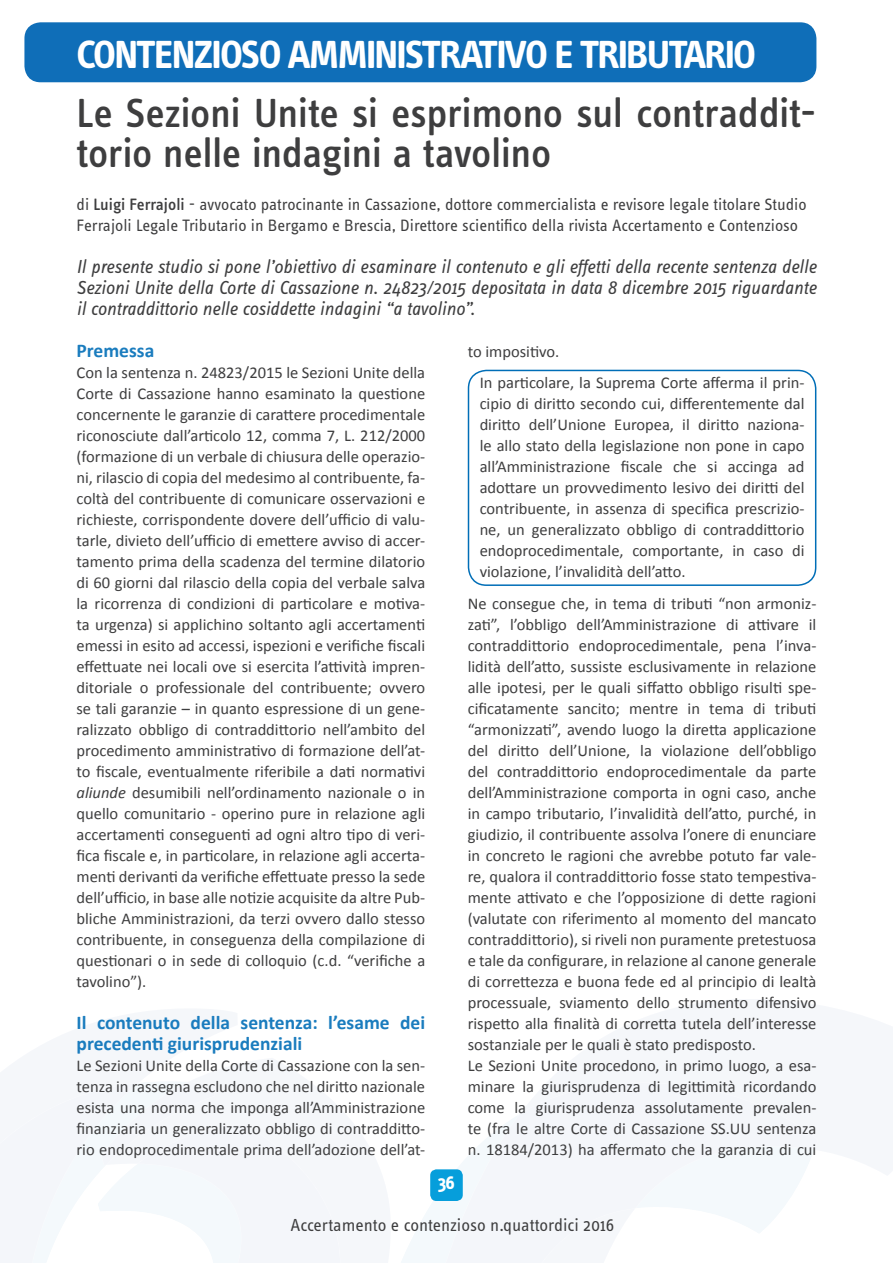
<style>
.page{position:relative;width:893px;height:1263px;background:#fff}
.page>*{position:absolute;margin:0;border:0;box-sizing:border-box;transform-origin:0 0}
.TITOLO_ARTICOLO{font:500 42px/40.5px "Info Text OT";letter-spacing:-.01em;color:#3e3e3f}
.t1{font:700 40.5px "Info Text OT";letter-spacing:-.045em;color:#fff}
.abstrat{font:italic 19.5px/21px "Info Text OT";color:#3e3e3f;text-align:justify}
.TITOLO_paragrafo{font:700 19.5px/21px "Calibri";color:#1a7cbe}
.t2{font:700 19.5px "Info Text OT";color:#fff}
.t3{font:18px "Info Text OT";color:#3e3e3f}
.autore{font:16.95px/21px "Info Text OT";color:#3e3e3f}
.CORPO_TESTO{font:16.5px/21px "Calibri";color:#3e3e3f;text-align:justify}
.testo_box_chiaro{font:16.5px/21px "Calibri";color:#3e3e3f;text-align:justify}
.s1{font-weight:500}
.s2{font-style:italic}
</style>
<div class="page">
<svg style="left:401px;top:1083px;width:413px;height:180px;fill:#f4f7fa"></svg>
<svg style="left:0;top:1082px;width:340px;height:181px"></svg>
<div style="left:430px;top:1169px;width:33px;height:32px;background:#069edb;border-radius:6px"></div>
<div style="left:24px;top:22px;width:792px;height:60px;background:#0f6eb8;border-radius:16px"></div>
<div style="left:468px;top:370px;width:348px;height:216px;border:2px solid #006eb7;border-radius:18px"></div>
<h2 class="t1" style="left:77px;top:30px;width:681px">CONTENZIOSO AMMINISTRATIVO E TRIBUTARIO</h2>
<p class="TITOLO_ARTICOLO" style="left:77px;top:92px;width:741px">Le Sezioni Unite si esprimono sul contraddit&shy;torio nelle indagini a tavolino</p>
<p class="autore" style="left:77px;top:193px;width:732px">di <span class="s1">Luigi Ferrajoli</span> - avvocato patrocinante in Cassazione, dottore commercialista e revisore legale titolare Studio<br>Ferrajoli Legale Tributario in Bergamo e Brescia, Direttore scientifico della rivista Accertamento e Contenzioso</p>
<p class="abstrat" style="left:77px;top:255px;width:741px">Il presente studio si pone l’obiettivo di esaminare il contenuto e gli effetti della recente sentenza delle Sezioni Unite della Corte di Cassazione n. 24823/2015 depositata in data 8 dicembre 2015 riguardante il contraddittorio nelle cosiddette indagini “a tavolino”.</p>
<p class="TITOLO_paragrafo" style="left:77px;top:340px;width:79px">Premessa</p>
<p class="CORPO_TESTO" style="left:77px;top:362px;width:350px">Con la sentenza n. 24823/2015 le Sezioni Unite della Corte di Cassazione hanno esaminato la questione concernente le garanzie di carattere procedimentale riconosciute dall’articolo 12, comma 7, L. 212/2000 (formazione di un verbale di chiusura delle operazio&shy;ni, rilascio di copia del medesimo al contribuente, fa&shy;coltà del contribuente di comunicare osservazioni e richieste, corrispondente dovere dell’ufficio di valu&shy;tarle, divieto dell’ufficio di emettere avviso di accer&shy;tamento prima della scadenza del termine dilatorio di 60 giorni dal rilascio della copia del verbale salva la ricorrenza di condizioni di particolare e motiva&shy;ta urgenza) si applichino soltanto agli accertamenti emessi in esito ad accessi, ispezioni e verifiche fiscali effettuate nei locali ove si esercita l’attività impren&shy;ditoriale o professionale del contribuente; ovvero se tali garanzie – in quanto espressione di un gene&shy;ralizzato obbligo di contraddittorio nell’ambito del procedimento amministrativo di formazione dell’at&shy;to fiscale, eventualmente riferibile a dati normativi <span class="s2">aliunde</span> desumibili nell’ordinamento nazionale o in quello comunitario - operino pure in relazione agli accertamenti conseguenti ad ogni altro tipo di veri&shy;fica fiscale e, in particolare, in relazione agli accerta&shy;menti derivanti da verifiche effettuate presso la sede dell’ufficio, in base alle notizie acquisite da altre Pub&shy;bliche Amministrazioni, da terzi ovvero dallo stesso contribuente, in conseguenza della compilazione di questionari o in sede di colloquio (c.d. “verifiche a tavolino”).</p>
<p class="TITOLO_paragrafo" style="left:77px;top:1012px;width:350px">Il contenuto della sentenza: l’esame dei precedenti giurisprudenziali</p>
<p class="CORPO_TESTO" style="left:77px;top:1055px;width:350px">Le Sezioni Unite della Corte di Cassazione con la sen&shy;tenza in rassegna escludono che nel diritto nazionale esista una norma che imponga all’Amministrazione finanziaria un generalizzato obbligo di contradditto&shy;rio endoprocedimentale prima dell’adozione dell’at-</p>
<p class="CORPO_TESTO" style="left:468px;top:341px;width:93px">to impositivo.</p>
<p class="testo_box_chiaro" style="left:480px;top:372px;width:326px">In particolare, la Suprema Corte afferma il prin&shy;cipio di diritto secondo cui, differentemente dal diritto dell’Unione Europea, il diritto naziona&shy;le allo stato della legislazione non pone in capo all’Amministrazione fiscale che si accinga ad adottare un provvedimento lesivo dei diritti del contribuente, in assenza di specifica prescrizio&shy;ne, un generalizzato obbligo di contraddittorio endoprocedimentale, comportante, in caso di violazione, l’invalidità dell’atto.</p>
<p class="CORPO_TESTO" style="left:468px;top:593px;width:350px">Ne consegue che, in tema di tributi “non armoniz&shy;zati”, l’obbligo dell’Amministrazione di attivare il contraddittorio endoprocedimentale, pena l’inva&shy;lidità dell’atto, sussiste esclusivamente in relazione alle ipotesi, per le quali siffatto obbligo risulti spe&shy;cificatamente sancito; mentre in tema di tributi “armonizzati”, avendo luogo la diretta applicazione del diritto dell’Unione, la violazione dell’obbligo del contraddittorio endoprocedimentale da parte dell’Amministrazione comporta in ogni caso, anche in campo tributario, l’invalidità dell’atto, purché, in giudizio, il contribuente assolva l’onere di enunciare in concreto le ragioni che avrebbe potuto far vale&shy;re, qualora il contraddittorio fosse stato tempestiva&shy;mente attivato e che l’opposizione di dette ragioni (valutate con riferimento al momento del mancato contraddittorio), si riveli non puramente pretestuosa e tale da configurare, in relazione al canone generale di correttezza e buona fede ed al principio di lealtà processuale, sviamento dello strumento difensivo rispetto alla finalità di corretta tutela dell’interesse sostanziale per le quali è stato predisposto.</p>
<p class="CORPO_TESTO" style="left:468px;top:1055px;width:350px">Le Sezioni Unite procedono, in primo luogo, a esa&shy;minare la giurisprudenza di legittimità ricordando come la giurisprudenza assolutamente prevalen&shy;te (fra le altre Corte di Cassazione SS.UU sentenza n. 18184/2013) ha affermato che la garanzia di cui</p>
<p class="t2" style="left:438px;top:1171px;width:19px">36</p>
<p class="t3" style="left:291px;top:1214px;width:325px">Accertamento e contenzioso n.quattordici 2016</p>
</div>
